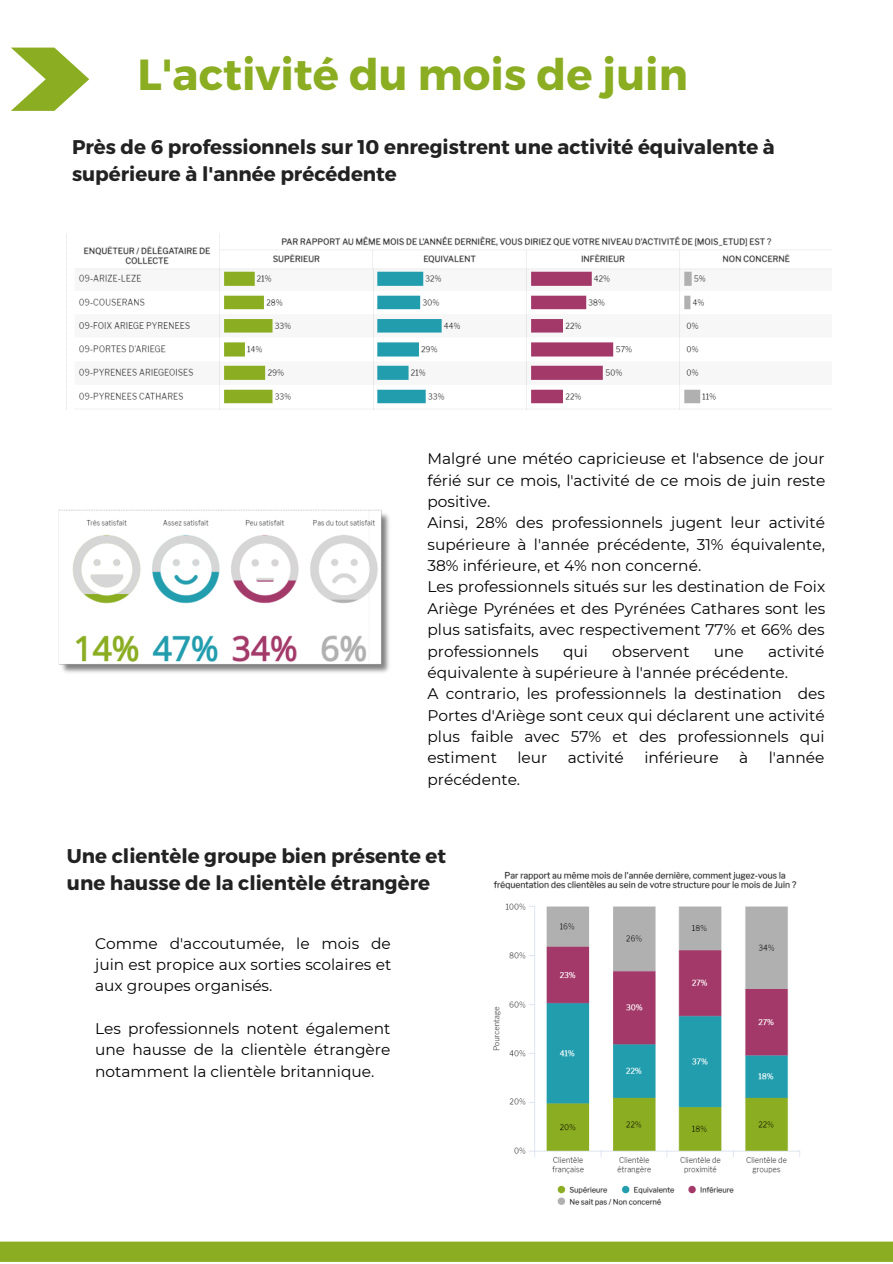
<style>
.page{position:relative;width:893px;height:1264px;background:#fff}
.page>*{position:absolute;margin:0;border:0;box-sizing:border-box;transform-origin:0 0}
.t1{font:700 43.5px "Montserrat";color:#8bad22}
.t2{font:700 19.8px/27px "Montserrat";color:#222}
.t3{font:15.45px/21.3px "Montserrat";color:#000;text-align:justify}
</style>
<div class="page">
<svg style="left:11px;top:48px;width:78px;height:63px"></svg>
<div style="left:0;top:1241px;width:892px;height:20px;background:#8bad22"></div>
<img style="left:75px;top:233px;width:756px;height:177px">
<img style="left:58px;top:509px;width:331px;height:164px">
<img style="left:493px;top:871px;width:307px;height:335px">
<p class="t1" style="left:137px;top:47px;width:552px">L'activité du mois de juin</p>
<p class="t2" style="left:72px;top:133px;width:704px">Près de 6 professionnels sur 10 enregistrent une activité équivalente à supérieure à l'année précédente</p>
<p class="t3" style="left:427px;top:448px;width:399px">Malgré une météo capricieuse et l'absence de jour férié sur ce mois, l'activité de ce mois de juin reste positive.</p>
<p class="t3" style="left:427px;top:512px;width:399px">Ainsi, 28% des professionnels jugent leur activité supérieure à l'année précédente, 31% équivalente, 38% inférieure, et 4% non concerné.</p>
<p class="t3" style="left:427px;top:576px;width:399px">Les professionnels situés sur les destination de Foix Ariège Pyrénées et des Pyrénées Cathares sont les plus satisfaits, avec respectivement 77% et 66% des professionnels</p>
<p class="t3" style="left:427px;top:640px;width:398px;text-indent:340px">activité équivalente à supérieure à l'année précédente.</p>
<p class="t3" style="left:427px;top:683px;width:399px">A contrario, les professionnels la destination des Portes d'Ariège sont ceux qui déclarent une activité plus faible avec 57% et des professionnels qui estiment</p>
<p class="t3" style="left:563px;top:640px;width:26px">qui</p>
<p class="t3" style="left:612px;top:640px;width:79px">observent</p>
<p class="t3" style="left:713px;top:640px;width:32px">une</p>
<p class="t3" style="left:517px;top:747px;width:31px">leur</p>
<p class="t3" style="left:567px;top:747px;width:58px">activité</p>
<p class="t3" style="left:644px;top:747px;width:76px">inférieure</p>
<p class="t3" style="left:739px;top:747px;width:11px">à</p>
<p class="t3" style="left:768px;top:747px;width:57px">l'année</p>
<p class="t3" style="left:427px;top:768px;width:94px">précédente.</p>
<p class="t2" style="left:67px;top:841px;width:381px">Une clientèle groupe bien présente et une hausse de la clientèle étrangère</p>
<p class="t3" style="left:95px;top:932px;width:297px">Comme d'accoutumée, le mois de juin est propice aux sorties scolaires et aux groupes organisés.</p>
<p class="t3" style="left:95px;top:1017px;width:296px">Les professionnels notent également une hausse de la clientèle étrangère notamment la clientèle britannique.</p>
</div>
